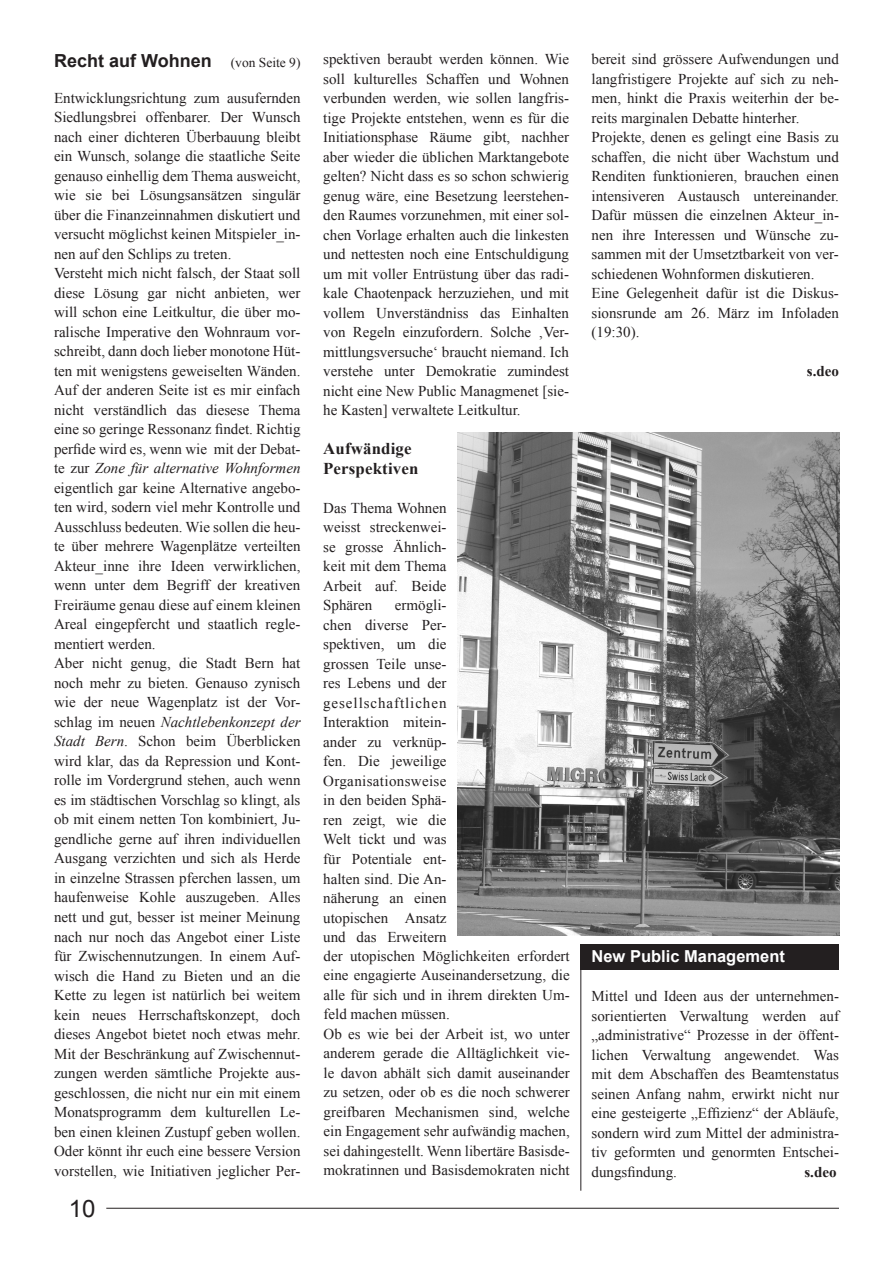
<style>
.page{position:relative;width:893px;height:1263px;background:#fff}
.page>*{position:absolute;margin:0;border:0;box-sizing:border-box;transform-origin:0 0}
.t1{font:24px "Arial";color:#231f20}
.t2{font:700 18px "Arial";color:#231f20}
.t3{font:700 16.5px/19.5px "Times New Roman";letter-spacing:.01em;color:#231f20}
.t4{font:700 16.5px "Arial";color:#fff}
.t5{font:15px/19.5px "Times New Roman";color:#231f20;text-align:justify}
.t6{font:700 15px "Times New Roman";color:#231f20}
.s1{font-family:"Times New Roman";font-weight:400;font-size:13.5px}
.s2{font-style:italic}
</style>
<div class="page">
<hr style="left:106px;top:1208px;width:733px;height:1px;background:#231f20">
<img style="left:458px;top:432px;width:381px;height:504px">
<div style="left:581px;top:944px;width:258px;height:26px;background:#231f20"></div>
<hr style="left:581px;top:946px;width:1px;height:245px;background:#231f20">
<p class="t2" style="left:54px;top:49px;width:248px">Recht auf Wohnen <span class="s1">(von Seite 9)</span></p>
<p class="t5" style="left:54px;top:88px;width:248px;text-align:left">Entwicklungsrichtung zum ausufernden Siedlungsbrei offenbarer. Der Wunsch nach einer dichteren Überbauung bleibt ein Wunsch, solange die staatliche Seite genauso einhellig dem Thema ausweicht, wie sie bei Lösungsansätzen singulär über die Finanzeinnahmen diskutiert und versucht möglichst keinen Mitspieler_in&shy;nen auf den Schlips zu treten.<br>Versteht mich nicht falsch, der Staat soll diese Lösung gar nicht anbieten, wer will schon eine Leitkultur, die über mo&shy;ralische Imperative den Wohnraum vor&shy;schreibt, dann doch lieber monotone Hüt&shy;ten mit wenigstens geweiselten Wänden.<br>Auf der anderen Seite ist es mir einfach nicht verständlich das diesese Thema eine so geringe Ressonanz findet. Richtig perfide wird es, wenn wie mit der Debat&shy;te zur <span class="s2">Zone für alternative Wohnformen </span>eigentlich gar keine Alternative angebo&shy;ten wird, sodern viel mehr Kontrolle und Ausschluss bedeuten. Wie sollen die heu&shy;te über mehrere Wagenplätze verteilten Akteur_inne ihre Ideen verwirklichen, wenn unter dem Begriff der kreativen Freiräume genau diese auf einem kleinen Areal eingepfercht und staatlich regle&shy;mentiert werden.<br>Aber nicht genug, die Stadt Bern hat noch mehr zu bieten. Genauso zynisch wie der neue Wagenplatz ist der Vor&shy;schlag im neuen <span class="s2">Nachtlebenkonzept der Stadt Bern</span>. Schon beim Überblicken wird klar, das da Repression und Kont&shy;rolle im Vordergrund stehen, auch wenn es im städtischen Vorschlag so klingt, als ob mit einem netten Ton kombiniert, Ju&shy;gendliche gerne auf ihren individuellen Ausgang verzichten und sich als Herde in einzelne Strassen pferchen lassen, um haufenweise Kohle auszugeben. Alles nett und gut, besser ist meiner Meinung nach nur noch das Angebot einer Liste für Zwischennutzungen. In einem Auf&shy;wisch die Hand zu Bieten und an die Kette zu legen ist natürlich bei weitem kein neues Herrschaftskonzept, doch dieses Angebot bietet noch etwas mehr.<br>Mit der Beschränkung auf Zwischennut&shy;zungen werden sämtliche Projekte aus&shy;geschlossen, die nicht nur ein mit einem Monatsprogramm dem kulturellen Le&shy;ben einen kleinen Zustupf geben wollen.<br>Oder könnt ihr euch eine bessere Version vorstellen, wie Initiativen jeglicher Per-</p>
<h1 class="t1" style="left:69px;top:1192px;width:28px">10</h1>
<p class="t5" style="left:323px;top:49px;width:247px">spektiven beraubt werden können. Wie soll kulturelles Schaffen und Wohnen verbunden werden, wie sollen langfris&shy;tige Projekte entstehen, wenn es für die Initiationsphase Räume gibt, nachher aber wieder die üblichen Marktangebote gelten? Nicht dass es so schon schwierig genug wäre, eine Besetzung leerstehen&shy;den Raumes vorzunehmen, mit einer sol&shy;chen Vorlage erhalten auch die linkesten und nettesten noch eine Entschuldigung um mit voller Entrüstung über das radi&shy;kale Chaotenpack herzuziehen, und mit vollem Unverständniss das Einhalten von Regeln einzufordern. Solche ‚Ver&shy;mittlungsversuche‘ braucht niemand. Ich verstehe unter Demokratie zumindest nicht eine New Public Managmenet [sie&shy;he Kasten] verwaltete Leitkultur.</p>
<p class="t5" style="left:591px;top:49px;width:249px;text-align:left">bereit sind grössere Aufwendungen und langfristigere Projekte auf sich zu neh&shy;men, hinkt die Praxis weiterhin der be&shy;reits marginalen Debatte hinterher.<br>Projekte, denen es gelingt eine Basis zu schaffen, die nicht über Wachstum und Renditen funktionieren, brauchen einen intensiveren Austausch untereinander.<br>Dafür müssen die einzelnen Akteur_in&shy;nen ihre Interessen und Wünsche zu&shy;sammen mit der Umsetztbarkeit von ver&shy;schiedenen Wohnformen diskutieren.<br>Eine Gelegenheit dafür ist die Diskus&shy;sionsrunde am 26. März im Infoladen (19:30).</p>
<p class="t6" style="left:807px;top:361px;width:34px">s.deo</p>
<p class="t3" style="left:323px;top:439px;width:97px">Aufwändige<br>Perspektiven</p>
<p class="t5" style="left:323px;top:498px;width:125px">Das Thema Wohnen weisst streckenwei&shy;se grosse Ähnlich&shy;keit mit dem Thema Arbeit auf. Beide Sphären</p>
<p class="t5" style="left:323px;top:595px;width:125px;text-indent:72px">ermögli&shy;chen diverse Per&shy;spektiven, um die grossen Teile unse&shy;res Lebens und der gesellschaftlichen Interaktion mitein&shy;ander zu verknüp&shy;fen. Die jeweilige Organisationsweise in den beiden Sphä&shy;ren zeigt, wie die Welt tickt und was für Potentiale ent&shy;halten sind. Die An&shy;näherung an einen utopischen Ansatz und das Erweitern</p>
<p class="t5" style="left:324px;top:946px;width:248px;text-align:left">der utopischen Möglichkeiten erfordert eine engagierte Auseinandersetzung, die alle für sich und in ihrem direkten Um&shy;feld machen müssen.<br>Ob es wie bei der Arbeit ist, wo unter anderem gerade die Alltäglichkeit vie&shy;le davon abhält sich damit auseinander zu setzen, oder ob es die noch schwerer greifbaren Mechanismen sind, welche ein Engagement sehr aufwändig machen, sei dahingestellt. Wenn libertäre Basisde&shy;mokratinnen und Basisdemokraten nicht</p>
<p class="t4" style="left:591px;top:946px;width:195px">New Public Management</p>
<p class="t5" style="left:591px;top:986px;width:249px">Mittel und Ideen aus der unternehmen&shy;sorientierten Verwaltung werden auf „administrative“ Prozesse in der öffent&shy;lichen Verwaltung angewendet. Was mit dem Abschaffen des Beamtenstatus seinen Anfang nahm, erwirkt nicht nur eine gesteigerte „Effizienz“ der Abläufe, sondern wird zum Mittel der administra&shy;tiv geformten und genormten Entschei&shy;dungsfindung.</p>
<p class="t6" style="left:804px;top:1161px;width:34px">s.deo</p>
</div>
